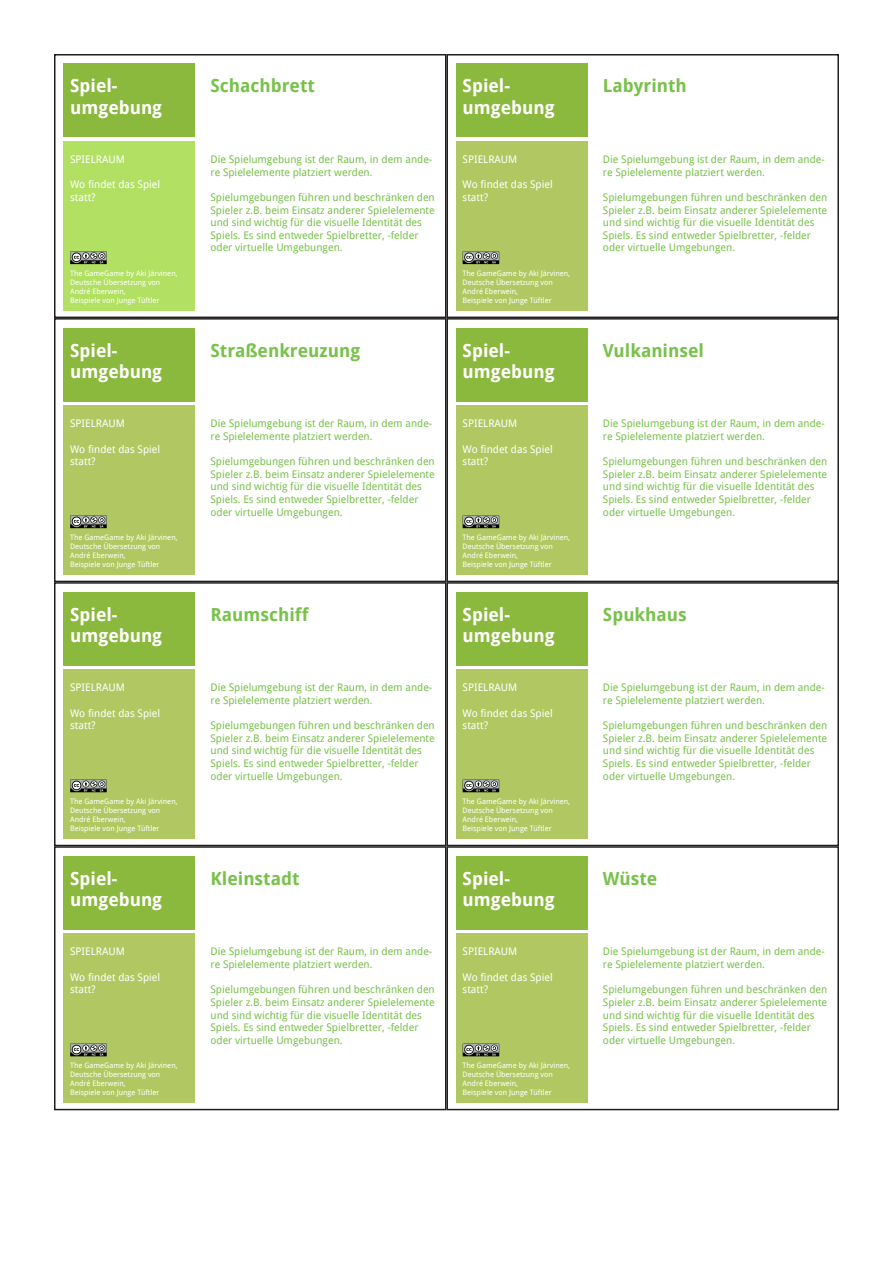
<style>
.page{position:relative;width:893px;height:1263px;background:#fff}
.page>*{position:absolute;margin:0;border:0;box-sizing:border-box;transform-origin:0 0}
.t1{font:700 18px/21.6px "Droid Sans";color:#fff}
.t2{font:700 18px "Droid Sans";color:#78c14b}
.t3{font:10.5px/12.6px "Droid Sans";color:#78c14b}
.t4{font:10.5px/12.6px "Droid Sans";color:#fff}
.t5{font:7.5px/9px "Droid Sans";color:#fff}
</style>
<div class="page">
<div style="left:63px;top:63px;width:132px;height:74px;background:#8bb93d"></div>
<div style="left:63px;top:328px;width:132px;height:73px;background:#8bb93d"></div>
<div style="left:63px;top:592px;width:132px;height:74px;background:#8bb93d"></div>
<div style="left:63px;top:856px;width:132px;height:74px;background:#8bb93d"></div>
<div style="left:456px;top:63px;width:131px;height:74px;background:#8bb93d"></div>
<div style="left:456px;top:328px;width:131px;height:73px;background:#8bb93d"></div>
<div style="left:456px;top:592px;width:131px;height:74px;background:#8bb93d"></div>
<div style="left:456px;top:856px;width:131px;height:74px;background:#8bb93d"></div>
<div style="left:63px;top:141px;width:132px;height:169px;background:#b2e062"></div>
<div style="left:63px;top:405px;width:132px;height:169px;background:#b1c862"></div>
<div style="left:63px;top:669px;width:132px;height:169px;background:#b1c862"></div>
<div style="left:63px;top:933px;width:132px;height:170px;background:#b1c862"></div>
<div style="left:456px;top:141px;width:131px;height:169px;background:#b1c862"></div>
<div style="left:456px;top:405px;width:131px;height:169px;background:#b1c862"></div>
<div style="left:456px;top:669px;width:131px;height:169px;background:#b1c862"></div>
<div style="left:456px;top:933px;width:131px;height:170px;background:#b1c862"></div>
<div style="left:54px;top:54px;width:392px;height:264px;border:2px solid #231f20"></div>
<div style="left:54px;top:318px;width:392px;height:264px;border:2px solid #231f20"></div>
<div style="left:54px;top:582px;width:392px;height:264px;border:2px solid #231f20"></div>
<div style="left:54px;top:846px;width:392px;height:264px;border:2px solid #231f20"></div>
<div style="left:446px;top:54px;width:393px;height:264px;border:2px solid #231f20"></div>
<div style="left:446px;top:318px;width:393px;height:264px;border:2px solid #231f20"></div>
<div style="left:446px;top:582px;width:393px;height:264px;border:2px solid #231f20"></div>
<div style="left:446px;top:846px;width:393px;height:264px;border:2px solid #231f20"></div>
<svg style="left:70px;top:251px;width:37px;height:14px"></svg>
<svg style="left:70px;top:515px;width:37px;height:14px"></svg>
<svg style="left:70px;top:779px;width:37px;height:14px"></svg>
<svg style="left:70px;top:1043px;width:37px;height:14px"></svg>
<svg style="left:463px;top:251px;width:37px;height:14px"></svg>
<svg style="left:463px;top:515px;width:37px;height:14px"></svg>
<svg style="left:463px;top:779px;width:37px;height:14px"></svg>
<svg style="left:463px;top:1043px;width:37px;height:14px"></svg>
<h1 class="t1" style="left:70px;top:75px;width:94px">Spiel&shy;umgebung</h1>
<h1 class="t2" style="left:210px;top:76px;width:106px">Schachbrett</h1>
<h1 class="t1" style="left:463px;top:75px;width:94px">Spiel&shy;umgebung</h1>
<h1 class="t2" style="left:603px;top:76px;width:85px">Labyrinth</h1>
<p class="t4" style="left:70px;top:153px;width:56px">SPIELRAUM</p>
<p class="t4" style="left:70px;top:179px;width:92px">Wo findet das Spiel statt?</p>
<p class="t3" style="left:210px;top:153px;width:223px">Die Spielumgebung ist der Raum, in dem ande&shy;re Spielelemente platziert werden.</p>
<p class="t3" style="left:210px;top:191px;width:226px">Spielumgebungen führen und beschränken den Spieler z.B. beim Einsatz anderer Spielelemente und sind wichtig für die visuelle Identität des Spiels. Es sind entweder Spielbretter, -felder oder virtuelle Umgebungen.</p>
<p class="t4" style="left:463px;top:153px;width:56px">SPIELRAUM</p>
<p class="t4" style="left:463px;top:178px;width:92px">Wo findet das Spiel statt?</p>
<p class="t3" style="left:603px;top:153px;width:223px">Die Spielumgebung ist der Raum, in dem ande&shy;re Spielelemente platziert werden.</p>
<p class="t3" style="left:603px;top:191px;width:226px">Spielumgebungen führen und beschränken den Spieler z.B. beim Einsatz anderer Spielelemente und sind wichtig für die visuelle Identität des Spiels. Es sind entweder Spielbretter, -felder oder virtuelle Umgebungen.</p>
<p class="t5" style="left:70px;top:269px;width:109px">The GameGame by Aki Järvinen,<br>Deutsche Übersetzung von<br>André Eberwein,<br>Beispiele von Junge Tüftler</p>
<p class="t5" style="left:463px;top:269px;width:109px">The GameGame by Aki Järvinen,<br>Deutsche Übersetzung von<br>André Eberwein,<br>Beispiele von Junge Tüftler</p>
<h1 class="t1" style="left:70px;top:339px;width:94px">Spiel&shy;umgebung</h1>
<h1 class="t2" style="left:210px;top:340px;width:151px">Straßenkreuzung</h1>
<h1 class="t1" style="left:463px;top:339px;width:94px">Spiel&shy;umgebung</h1>
<h1 class="t2" style="left:603px;top:340px;width:103px">Vulkaninsel</h1>
<p class="t4" style="left:70px;top:417px;width:56px">SPIELRAUM</p>
<p class="t4" style="left:70px;top:443px;width:92px">Wo findet das Spiel statt?</p>
<p class="t3" style="left:210px;top:417px;width:223px">Die Spielumgebung ist der Raum, in dem ande&shy;re Spielelemente platziert werden.</p>
<p class="t3" style="left:210px;top:455px;width:226px">Spielumgebungen führen und beschränken den Spieler z.B. beim Einsatz anderer Spielelemente und sind wichtig für die visuelle Identität des Spiels. Es sind entweder Spielbretter, -felder oder virtuelle Umgebungen.</p>
<p class="t4" style="left:463px;top:417px;width:56px">SPIELRAUM</p>
<p class="t4" style="left:463px;top:443px;width:92px">Wo findet das Spiel statt?</p>
<p class="t3" style="left:603px;top:417px;width:223px">Die Spielumgebung ist der Raum, in dem ande&shy;re Spielelemente platziert werden.</p>
<p class="t3" style="left:603px;top:455px;width:226px">Spielumgebungen führen und beschränken den Spieler z.B. beim Einsatz anderer Spielelemente und sind wichtig für die visuelle Identität des Spiels. Es sind entweder Spielbretter, -felder oder virtuelle Umgebungen.</p>
<p class="t5" style="left:70px;top:533px;width:109px">The GameGame by Aki Järvinen,<br>Deutsche Übersetzung von<br>André Eberwein,<br>Beispiele von Junge Tüftler</p>
<p class="t5" style="left:463px;top:533px;width:109px">The GameGame by Aki Järvinen,<br>Deutsche Übersetzung von<br>André Eberwein,<br>Beispiele von Junge Tüftler</p>
<h1 class="t1" style="left:70px;top:603px;width:94px">Spiel&shy;umgebung</h1>
<h1 class="t2" style="left:210px;top:604px;width:100px">Raumschiff</h1>
<h1 class="t1" style="left:463px;top:603px;width:94px">Spiel&shy;umgebung</h1>
<h1 class="t2" style="left:603px;top:604px;width:85px">Spukhaus</h1>
<p class="t4" style="left:70px;top:681px;width:56px">SPIELRAUM</p>
<p class="t4" style="left:70px;top:707px;width:92px">Wo findet das Spiel statt?</p>
<p class="t3" style="left:210px;top:681px;width:223px">Die Spielumgebung ist der Raum, in dem ande&shy;re Spielelemente platziert werden.</p>
<p class="t3" style="left:210px;top:719px;width:226px">Spielumgebungen führen und beschränken den Spieler z.B. beim Einsatz anderer Spielelemente und sind wichtig für die visuelle Identität des Spiels. Es sind entweder Spielbretter, -felder oder virtuelle Umgebungen.</p>
<p class="t4" style="left:463px;top:681px;width:56px">SPIELRAUM</p>
<p class="t4" style="left:463px;top:707px;width:92px">Wo findet das Spiel statt?</p>
<p class="t3" style="left:603px;top:681px;width:223px">Die Spielumgebung ist der Raum, in dem ande&shy;re Spielelemente platziert werden.</p>
<p class="t3" style="left:603px;top:719px;width:226px">Spielumgebungen führen und beschränken den Spieler z.B. beim Einsatz anderer Spielelemente und sind wichtig für die visuelle Identität des Spiels. Es sind entweder Spielbretter, -felder oder virtuelle Umgebungen.</p>
<p class="t5" style="left:70px;top:797px;width:109px">The GameGame by Aki Järvinen,<br>Deutsche Übersetzung von<br>André Eberwein,<br>Beispiele von Junge Tüftler</p>
<p class="t5" style="left:463px;top:797px;width:109px">The GameGame by Aki Järvinen,<br>Deutsche Übersetzung von<br>André Eberwein,<br>Beispiele von Junge Tüftler</p>
<h1 class="t1" style="left:70px;top:868px;width:94px">Spiel&shy;umgebung</h1>
<h1 class="t2" style="left:210px;top:868px;width:90px">Kleinstadt</h1>
<h1 class="t1" style="left:463px;top:868px;width:94px">Spiel&shy;umgebung</h1>
<h1 class="t2" style="left:603px;top:868px;width:56px">Wüste</h1>
<p class="t4" style="left:70px;top:945px;width:56px">SPIELRAUM</p>
<p class="t4" style="left:70px;top:971px;width:92px">Wo findet das Spiel statt?</p>
<p class="t3" style="left:210px;top:945px;width:223px">Die Spielumgebung ist der Raum, in dem ande&shy;re Spielelemente platziert werden.</p>
<p class="t3" style="left:210px;top:983px;width:226px">Spielumgebungen führen und beschränken den Spieler z.B. beim Einsatz anderer Spielelemente und sind wichtig für die visuelle Identität des Spiels. Es sind entweder Spielbretter, -felder oder virtuelle Umgebungen.</p>
<p class="t4" style="left:463px;top:945px;width:56px">SPIELRAUM</p>
<p class="t4" style="left:463px;top:971px;width:92px">Wo findet das Spiel statt?</p>
<p class="t3" style="left:603px;top:945px;width:223px">Die Spielumgebung ist der Raum, in dem ande&shy;re Spielelemente platziert werden.</p>
<p class="t3" style="left:603px;top:983px;width:226px">Spielumgebungen führen und beschränken den Spieler z.B. beim Einsatz anderer Spielelemente und sind wichtig für die visuelle Identität des Spiels. Es sind entweder Spielbretter, -felder oder virtuelle Umgebungen.</p>
<p class="t5" style="left:70px;top:1061px;width:109px">The GameGame by Aki Järvinen,<br>Deutsche Übersetzung von<br>André Eberwein,<br>Beispiele von Junge Tüftler</p>
<p class="t5" style="left:463px;top:1061px;width:109px">The GameGame by Aki Järvinen,<br>Deutsche Übersetzung von<br>André Eberwein,<br>Beispiele von Junge Tüftler</p>
</div>
